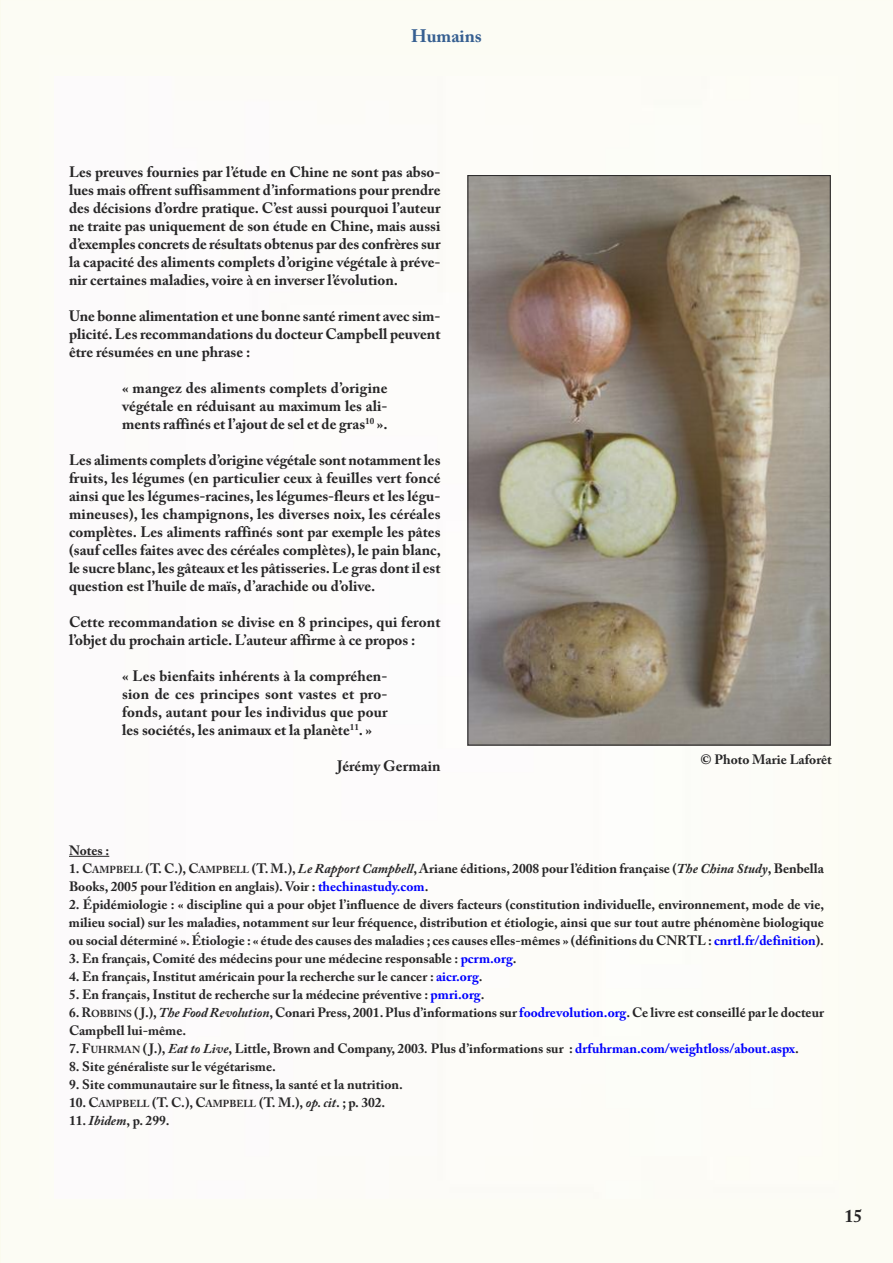
<style>
.page{position:relative;width:893px;height:1263px;background:#fff}
.page>*{position:absolute;margin:0;border:0;box-sizing:border-box;transform-origin:0 0}
.t1{font:700 18px "Adobe Caslon Pro";color:#365f91}
.t2{font:700 18px "Adobe Caslon Pro";color:#272627}
.t3{font:700 15px/18px "Adobe Caslon Pro";color:#272627;text-align:justify}
.t4{font:700 13.5px/18px "Adobe Caslon Pro";color:#272627}
.s1{font-size:10.2px}
.s2{font-style:italic}
.s3{color:#00f}
</style>
<div class="page">
<img style="left:54px;top:77px;width:785px;height:1121px">
<hr style="left:69px;top:856px;width:40px;height:1px;background:#272627">
<img style="left:470px;top:177px;width:358px;height:566px">
<p class="t1" style="left:411px;top:29px;width:72px">humains</p>
<p class="t3" style="left:69px;top:165px;width:373px">Les preuves fournies par l’étude en Chine ne sont pas abso&shy;lues mais offrent suffisamment d’informations pour prendre des décisions d’ordre pratique. C’est aussi pourquoi l’auteur ne traite pas uniquement de son étude en Chine, mais aussi d’exemples concrets de résultats obtenus par des confrères sur la capacité des aliments complets d’origine végétale à préve&shy;nir certaines maladies, voire à en inverser l’évolution.</p>
<p class="t3" style="left:69px;top:309px;width:373px">Une bonne alimentation et une bonne santé riment avec sim&shy;plicité.Les recommandations du docteur Campbell peuvent être résumées en une phrase :</p>
<p class="t3" style="left:122px;top:381px;width:267px">« mangez des aliments complets d’origine végétale en réduisant au maximum les ali&shy;ments raffinés et l’ajout de sel et de gras<sup>10</sup> ».</p>
<p class="t3" style="left:69px;top:453px;width:373px">Les aliments complets d’origine végétale sont notamment les fruits, les légumes (en particulier ceux à feuilles vert foncé ainsi que les légumes-racines, les légumes-fleurs et les légu&shy;mineuses), les champignons, les diverses noix, les céréales complètes. Les aliments raffinés sont par exemple les pâtes (sauf celles faites avec des céréales complètes), le pain blanc, le sucre blanc,les gâteaux et les pâtisseries.Le gras dont il est question est l’huile de maïs, d’arachide ou d’olive.</p>
<p class="t3" style="left:69px;top:615px;width:373px">Cette recommandation se divise en 8 principes, qui feront l’objet du prochain article. L’auteur affirme à ce propos :</p>
<p class="t3" style="left:122px;top:669px;width:267px">« Les bienfaits inhérents à la compréhen&shy;sion de ces principes sont vastes et pro&shy;fonds, autant pour les individus que pour les sociétés, les animaux et la planète<sup>11</sup>. »</p>
<p class="t3" style="left:337px;top:759px;width:105px">Jérémy Germain</p>
<p class="t4" style="left:700px;top:752px;width:133px">© Photo Marie Laforêt</p>
<p class="t4" style="left:69px;top:843px;width:42px">Notes :</p>
<p class="t4" style="left:69px;top:861px;width:756px">1. C<span class="s1">AMPBELL</span> (T. C.), C<span class="s1">AMPBELL</span> (T. M.), <span class="s2">Le Rapport Campbell</span>, Ariane éditions, 2008 pour l’édition française (<span class="s2">The China Study</span>, Benbella<br>Books, 2005 pour l’édition en anglais).Voir : <span class="s3">thechinastudy.com</span>.</p>
<p class="t4" style="left:69px;top:897px;width:757px;text-align:justify">2. Épidémiologie : « discipline qui a pour objet l’influence de divers facteurs (constitution individuelle, environnement, mode de vie, milieu social) sur les maladies, notamment sur leur fréquence, distribution et étiologie, ainsi que sur tout autre phénomène biologique ou social déterminé ».Étiologie : « étude des causes des maladies ; ces causes elles-mêmes » (définitions du CNRTL : <span class="s3">cnrtl.fr/definition</span>).</p>
<p class="t4" style="left:69px;top:951px;width:449px">3. En français, Comité des médecins pour une médecine responsable : <span class="s3">pcrm.org</span>.</p>
<p class="t4" style="left:69px;top:969px;width:415px">4. En français, Institut américain pour la recherche sur le cancer : <span class="s3">aicr.org</span>.</p>
<p class="t4" style="left:69px;top:987px;width:756px">5. En français, Institut de recherche sur la médecine préventive : <span class="s3">pmri.org</span>.<br>6.R<span class="s1">OBBINS</span> (J.),<span class="s2">The Food Revolution</span>,Conari Press, 2001.Plus d’informations sur <span class="s3">foodrevolution.org</span>.Ce livre est conseillé par le docteur<br>Campbell lui-même.</p>
<p class="t4" style="left:69px;top:1041px;width:731px">7. F<span class="s1">UhRMAN</span> (J.), <span class="s2">Eat to Live</span>, Little, Brown and Company, 2003<span class="s2">.</span> Plus d’informations sur : <span class="s3">drfuhrman.com/weightloss/about.aspx</span>.</p>
<p class="t4" style="left:69px;top:1059px;width:208px">8. Site généraliste sur le végétarisme.</p>
<p class="t4" style="left:69px;top:1077px;width:335px">9. Site communautaire sur le fitness, la santé et la nutrition.</p>
<p class="t4" style="left:69px;top:1095px;width:318px">10. C<span class="s1">AMPBELL</span> (T. C.), C<span class="s1">AMPBELL</span> (T. M.), <span class="s2">op. cit</span>. ; p. 302.</p>
<p class="t4" style="left:69px;top:1113px;width:102px">11. <span class="s2">Ibidem</span>, p. 299.</p>
<p class="t2" style="left:845px;top:1209px;width:19px">15</p>
</div>
